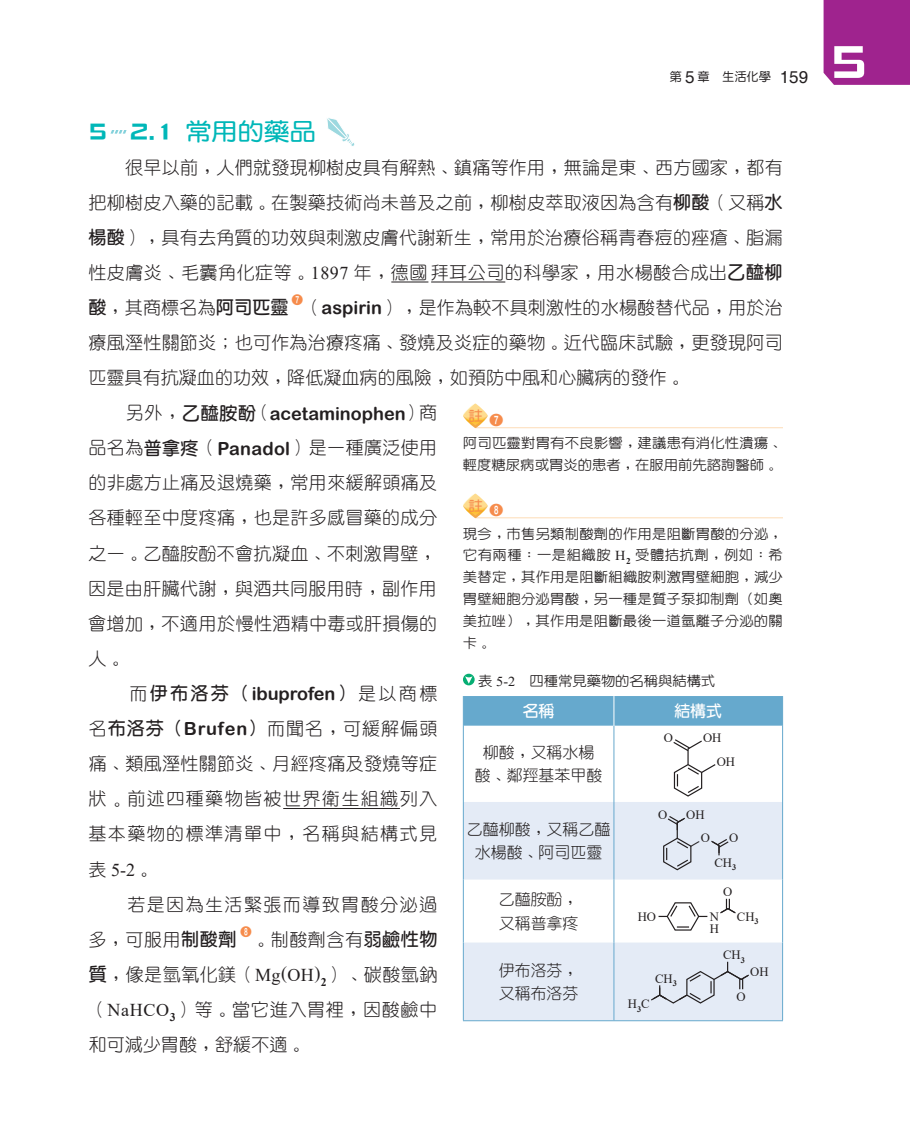
<style>
.page{position:relative;width:910px;height:1136px;background:#fff}
.page>*{position:absolute;margin:0;border:0;box-sizing:border-box;transform-origin:0 0}
.t1{font:53.1px "DF Zong Yi Std W5";color:#fff}
.t2{font:24px "DF Yuan Std W7";color:#00b7b8;scale:1.09 1}
.t3{font:18px/35.1px "DF Yuan Std W3";letter-spacing:.015em;color:#231f20;text-align:justify}
.t4{font:18px "Arial Rounded MT Bold";color:#231f20}
.t5{font:18px/35.1px "DF Yuan Std W3";letter-spacing:.075em;color:#231f20}
.t6{font:700 18px "AR Yuan B5";color:#231f20}
.t7{font:18px "Times New Roman";color:#231f20}
.t8{font:15.9px/23.4px "DF Yuan Std W3";color:#231f20;text-align:center}
.t9{font:700 15.9px "AR Yuan B5";color:#fff}
.t10{font:500 13.65px/21.8px "AR Yuan B5";letter-spacing:.015em;color:#231f20;scale:1.05 1}
.t11{font:500 13.65px "AR Yuan B5";letter-spacing:-.005em;color:#231f20;scale:1.05 1}
.t12{font:12.75px/23.5px "Times New Roman";color:#231f20}
.t13{font:12.15px "DF Yuan Std W5";color:#231f20}
.t14{font:11.7px "HL05";color:#f68c4c}
.s1{font-family:"Helvetica";font-size:16.95px}
.s2{font-family:"DF Zong Yi Std W5";font-size:26.55px}
.s3{font-family:"AR Yuan B5";font-weight:300}
.s4{font-family:"HL20"}
.s5{font-family:"AR Yuan B5";font-weight:700}
.s6{font-family:"Times New Roman"}
.s7{font-weight:300}
.s8{font-family:"DF Yuan Std W3";font-weight:400}
.s9{font-family:"Arial Rounded MT Bold"}
.s10{font-family:"DF Yuan Std W3"}
.s11{font-weight:700;color:#f68c4c}
.s12{font-family:"HL05";font-weight:400;color:#f68c4c}
.s13{font-family:"HL20";font-weight:400}
.s14{font-family:"Times New Roman";font-weight:400}
</style>
<div class="page">
<hr style="left:391px;top:282px;width:37px;height:1px;background:#231f20">
<hr style="left:431px;top:282px;width:74px;height:1px;background:#231f20">
<hr style="left:283px;top:808px;width:117px;height:1px;background:#231f20">
<svg style="left:111px;top:130px;width:16px;height:4px"></svg>
<svg style="left:327px;top:118px;width:28px;height:28px"></svg>
<svg style="left:463px;top:673px;width:12px;height:12px"></svg>
<svg style="left:465px;top:676px;width:7px;height:7px"></svg>
<svg style="left:464px;top:725px;width:318px;height:76px"></svg>
<svg style="left:464px;top:801px;width:318px;height:219px;fill:#e4ebf6"></svg>
<hr style="left:614px;top:725px;width:1px;height:76px;background:#66a9cd">
<hr style="left:614px;top:801px;width:1px;height:78px;background:#66a9cd">
<hr style="left:614px;top:879px;width:1px;height:63px;background:#66a9cd">
<hr style="left:614px;top:942px;width:1px;height:78px;background:#66a9cd">
<hr style="left:463px;top:1020px;width:151px;height:1px;background:#66a9cd">
<hr style="left:614px;top:1020px;width:169px;height:1px;background:#66a9cd">
<hr style="left:463px;top:725px;width:1px;height:76px;background:#66a9cd">
<hr style="left:782px;top:725px;width:1px;height:76px;background:#66a9cd">
<hr style="left:463px;top:801px;width:1px;height:78px;background:#66a9cd">
<hr style="left:782px;top:801px;width:1px;height:78px;background:#66a9cd">
<hr style="left:463px;top:879px;width:1px;height:63px;background:#66a9cd">
<hr style="left:782px;top:879px;width:1px;height:63px;background:#66a9cd">
<hr style="left:463px;top:942px;width:1px;height:78px;background:#66a9cd">
<hr style="left:782px;top:942px;width:1px;height:78px;background:#66a9cd">
<div style="left:463px;top:696px;width:320px;height:29px;background:#66a9cd"></div>
<svg style="left:672px;top:738px;width:45px;height:58px"></svg>
<svg style="left:710px;top:837px;width:20px;height:19px"></svg>
<svg style="left:659px;top:901px;width:48px;height:30px"></svg>
<svg style="left:719px;top:898px;width:18px;height:16px"></svg>
<svg style="left:650px;top:961px;width:100px;height:43px;background:#d5dbe5"></svg>
<hr style="left:475px;top:427px;width:308px;height:1px;background:#f7931d">
<svg style="left:463px;top:404px;width:25px;height:24px"></svg>
<hr style="left:475px;top:517px;width:308px;height:1px;background:#f7931d">
<svg style="left:463px;top:494px;width:25px;height:24px"></svg>
<div style="left:824px;top:0;width:86px;height:85px;background:#9f238e"></div>
<svg style="left:662px;top:814px;width:38px;height:57px;background:#d0d6e0"></svg>
<p class="t13" style="left:670px;top:70px;width:140px">第 <span class="s1">5</span> 章 生活化學 <span class="s1">159</span></p>
<h2 class="t2" style="left:89px;top:119px;width:210px"><span class="s2">5 2.1</span> 常用的藥品</h2>
<p class="t3" style="left:88px;top:149px;width:696px;text-indent:37px">很早以前<span class="s3">﹐</span>人們就發現柳樹皮具有解熱<span class="s3">﹑</span>鎮痛等作用<span class="s3">﹐</span>無論是東<span class="s3">﹑</span>西方國家<span class="s3">﹐</span>都有把柳樹皮入藥的記載<span class="s4">.</span>在製藥技術尚未普及之前<span class="s3">﹐</span>柳樹皮萃取液因為含有<span class="s5">柳酸</span>（又稱<span class="s5">水楊酸</span>）<span class="s3">﹐</span>具有去角質的功效與刺激皮膚代謝新生<span class="s3">﹐</span>常用於治療俗稱青春痘的痤瘡<span class="s3">﹑</span>脂漏性皮膚炎<span class="s3">﹑</span>毛囊角化症等<span class="s4">.</span><span class="s6">1897</span> 年<span class="s3">﹐</span>德國拜耳公司的科學家<span class="s3">﹐</span>用水楊酸合成出<span class="s5">乙醯柳</span></p>
<p class="t6" style="left:88px;top:298px;width:202px">酸<span class="s7">﹐</span><span class="s8">其商標名為</span>阿司匹靈</p>
<p class="t14" style="left:292px;top:294px;width:13px">7</p>
<p class="t3" style="left:89px;top:289px;width:696px;text-indent:215px">（<span class="s9">aspirin</span>）<span class="s3">﹐</span>是作為較不具刺激性的水楊酸替代品<span class="s3">﹐</span>用於治療風溼性關節炎；也可作為治療疼痛<span class="s3">﹑</span>發燒及炎症的藥物<span class="s4">.</span>近代臨床試驗<span class="s3">﹐</span>更發現阿司匹靈具有抗凝血的功效<span class="s3">﹐</span>降低凝血病的風險<span class="s3">﹐</span>如預防中風和心臟病的發作<span class="s4">.</span></p>
<p class="t4" style="left:126px;top:402px;width:313px"><span class="s10">另外</span><span class="s3">﹐</span><span class="s5">乙醯胺酚</span><span class="s10">（</span>acetaminophen<span class="s10">）商</span></p>
<p class="t3" style="left:88px;top:430px;width:351px">品名為<span class="s5">普拿疼</span>（<span class="s9">Panadol</span>）是一種廣泛使用的非處方止痛及退燒藥<span class="s3">﹐</span>常用來緩解頭痛及各種輕至中度疼痛<span class="s3">﹐</span>也是許多感冒藥的成分之一<span class="s4">.</span>乙醯胺酚不會抗凝血<span class="s3">﹑</span>不刺激胃壁<span class="s3">﹐</span>因是由肝臟代謝<span class="s3">﹐</span>與酒共同服用時<span class="s3">﹐</span>副作用會增加<span class="s3">﹐</span>不適用於慢性酒精中毒或肝損傷的人<span class="s4">.</span></p>
<p class="t4" style="left:129px;top:683px;width:309px"><span class="s10">而</span><span class="s5">伊布洛芬（</span>ibuprofen<span class="s5">）</span><span class="s10">是以商標</span></p>
<p class="t3" style="left:89px;top:710px;width:350px">名<span class="s5">布洛芬（</span><span class="s9">Brufen</span><span class="s5">）</span>而聞名<span class="s3">﹐</span>可緩解偏頭痛<span class="s3">﹑</span>類風溼性關節炎<span class="s3">﹑</span>月經疼痛及發燒等症狀<span class="s4">.</span>前述四種藥物皆被世界衛生組織列入基本藥物的標準清單中<span class="s3">﹐</span>名稱與結構式見</p>
<p class="t7" style="left:88px;top:856px;width:66px"><span class="s10">表</span> 5-2<span class="s4">.</span></p>
<p class="t5" style="left:88px;top:886px;width:350px;text-indent:39px">若是因為生活緊張而導致胃酸分泌過多<span class="s3">﹐</span>可服用<span class="s5">制酸劑</span></p>
<p class="t10" style="left:463px;top:402px;width:306px;line-height:27.6px;text-indent:5px"><span class="s11">註</span> <span class="s12">7<br></span>阿司匹靈對胃有不良影響﹐建議患有消化性潰瘍﹑</p>
<p class="t10" style="left:463px;top:454px;width:302px">輕度糖尿病或胃炎的患者﹐在服用前先諮詢醫師<span class="s13">.</span></p>
<p class="t10" style="left:463px;top:492px;width:306px;line-height:27.6px;text-indent:5px"><span class="s11">註</span> <span class="s12">8<br></span>現今﹐市售另類制酸劑的作用是阻斷胃酸的分泌﹐</p>
<p class="t10" style="left:463px;top:544px;width:306px;text-align:justify">它有兩種：一是組織胺 <span class="s14">H</span><sub>2</sub> 受體拮抗劑﹐例如：希美替定﹐其作用是阻斷組織胺刺激胃壁細胞﹐減少胃壁細胞分泌胃酸﹐另一種是質子泵抑制劑（如奧美拉唑）﹐其作用是阻斷最後一道氫離子分泌的關卡<span class="s13">.</span></p>
<p class="t11" style="left:478px;top:673px;width:227px">表 <span class="s14">5-2</span> 四種常見藥物的名稱與結構式</p>
<p class="t9" style="left:523px;top:703px;width:33px">名稱</p>
<p class="t9" style="left:674px;top:703px;width:49px">結構式</p>
<p class="t8" style="left:475px;top:740px;width:129px">柳酸<span class="s3">﹐</span>又稱水楊酸<span class="s3">﹑</span>鄰羥基苯甲酸</p>
<p class="t12" style="left:664px;top:725px;width:11px">O</p>
<p class="t12" style="left:717px;top:725px;width:20px;text-indent:-14px">OH<br>OH</p>
<p class="t12" style="left:658px;top:802px;width:11px">O</p>
<p class="t12" style="left:686px;top:802px;width:20px">OH</p>
<p class="t8" style="left:467px;top:817px;width:145px">乙醯柳酸<span class="s3">﹐</span>又稱乙醯水楊酸<span class="s3">﹑</span>阿司匹靈</p>
<p class="t12" style="left:701px;top:825px;width:11px">O</p>
<p class="t12" style="left:729px;top:825px;width:11px">O</p>
<p class="t12" style="left:714px;top:850px;width:23px">CH<sub>3</sub></p>
<p class="t12" style="left:723px;top:879px;width:11px">O</p>
<p class="t8" style="left:499px;top:887px;width:81px;text-align:left">乙醯胺酚<span class="s3">﹐</span>又稱普拿疼</p>
<p class="t12" style="left:638px;top:904px;width:20px">HO</p>
<p class="t12" style="left:737px;top:904px;width:23px">CH<sub>3</sub></p>
<p class="t12" style="left:710px;top:910px;width:11px;line-height:12.3px">N<br>H</p>
<p class="t14" style="left:240px;top:926px;width:13px">8</p>
<p class="t3" style="left:89px;top:921px;width:350px;text-indent:163px"><span class="s4">.</span>制酸劑含有<span class="s5">弱鹼性物質</span><span class="s3">﹐</span>像是氫氧化鎂（<span class="s6">Mg(OH)</span><sub>2</sub>）<span class="s3">﹑</span>碳酸氫鈉（<span class="s6">NaHCO</span><sub>3</sub>）等<span class="s4">.</span>當它進入胃裡<span class="s3">﹐</span>因酸鹼中和可減少胃酸<span class="s3">﹐</span>舒緩不適<span class="s4">.</span></p>
<p class="t12" style="left:723px;top:942px;width:23px">CH<sub>3</sub></p>
<p class="t8" style="left:499px;top:957px;width:81px;text-align:left">伊布洛芬<span class="s3">﹐</span>又稱布洛芬</p>
<p class="t12" style="left:750px;top:959px;width:20px">OH</p>
<p class="t12" style="left:655px;top:966px;width:23px">CH<sub>3</sub></p>
<p class="t12" style="left:737px;top:984px;width:11px">O</p>
<p class="t12" style="left:628px;top:991px;width:23px">H<sub>3</sub>C</p>
<h1 class="t1" style="left:831px;top:31px;width:39px">5</h1>
</div>
